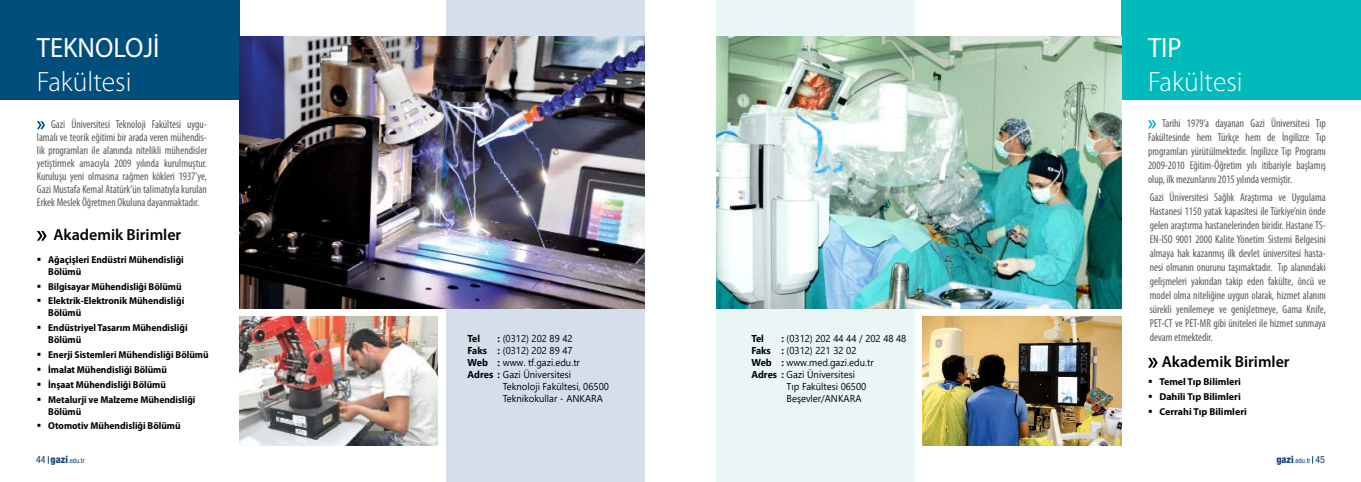
<style>
.page{position:relative;width:1361px;height:482px;background:#fff}
.page>*{position:absolute;margin:0;border:0;box-sizing:border-box;transform-origin:0 0}
.t1{font:300 28px "Myriad Pro";color:#fff}
.t2{font:28px "Myriad Pro";color:#fff;scale:.95 1}
.t3{font:600 16px "Myriad Pro";color:#000}
.t4{font:condensed 11.5px/14px "Myriad Pro";color:#58595b;text-align:justify;scale:.95 1}
.t5{font:700 10px/12px "Myriad Pro";letter-spacing:-.005em;color:#000;scale:.95 1}
.t6{font:10px/12px "Segoe UI";color:#000;scale:.95 1}
.t7{font:700 10px "Myriad Pro";letter-spacing:-.005em;color:#000}
.t8{font:700 10px "Segoe UI";letter-spacing:-.045em;color:#000;scale:.95 1}
.t9{font:condensed 7px "Helvetica Neue LT Std";color:#103f76}
.s1{font-weight:700}
.s2{font-size:10px}
.s3{font-weight:800;font-size:10px}
</style>
<div class="page">
<div style="left:446px;top:0;width:199px;height:482px;background:#d5dfeb"></div>
<div style="left:0;top:0;width:239px;height:99px;background:#004e7c"></div>
<svg style="left:37px;top:121px;width:8px;height:8px"></svg>
<img style="left:239px;top:36px;width:405px;height:272px">
<img style="left:239px;top:317px;width:198px;height:129px">
<svg style="left:37px;top:231px;width:10px;height:10px"></svg>
<div style="left:1122px;top:0;width:239px;height:99px;background:#00babc"></div>
<svg style="left:1148px;top:120px;width:8px;height:8px"></svg>
<svg style="left:1148px;top:358px;width:9px;height:10px"></svg>
<div style="left:716px;top:0;width:199px;height:482px;background:#e9f6f5"></div>
<img style="left:716px;top:36px;width:406px;height:272px">
<img style="left:923px;top:317px;width:198px;height:129px">
<h1 class="t2" style="left:37px;top:30px;width:131px">TEKNOLOJİ</h1>
<h1 class="t1" style="left:37px;top:64px;width:96px">Fakültesi</h1>
<p class="t4" style="left:37px;top:117px;width:181px;line-height:13px;text-indent:14px">Gazi Üniversitesi Teknoloji Fakültesi uygu&shy;lamalı ve teorik eğitimi bir arada veren mühendis&shy;lik programları ile alanında nitelikli mühendisler yetiştirmek amacıyla 2009 yılında kurulmuştur.<br>Kuruluşu yeni olmasına rağmen kökleri 1937’ye, Gazi Mustafa Kemal Atatürk’ün talimatıyla kurulan Erkek Meslek Öğretmen Okuluna dayanmaktadır.</p>
<h2 class="t3" style="left:53px;top:225px;width:129px">Akademik Birimler</h2>
<p class="t5" style="left:48px;top:253px;width:144px;text-indent:-11px">▪ Ağaçişleri Endüstri Mühendisliği<br>Bölümü</p>
<p class="t5" style="left:37px;top:280px;width:154px">▪ Bilgisayar Mühendisliği Bölümü</p>
<p class="t5" style="left:48px;top:295px;width:145px;text-indent:-11px">▪ Elektrik-Elektronik Mühendisliği<br>Bölümü</p>
<p class="t5" style="left:48px;top:322px;width:148px;text-indent:-11px">▪ Endüstriyel Tasarım Mühendisliği<br>Bölümü</p>
<p class="t5" style="left:37px;top:348px;width:182px">▪ Enerji Sistemleri Mühendisliği Bölümü</p>
<p class="t5" style="left:37px;top:363px;width:138px">▪ İmalat Mühendisliği Bölümü</p>
<p class="t5" style="left:37px;top:378px;width:137px">▪ İnşaat Mühendisliği Bölümü</p>
<p class="t5" style="left:48px;top:393px;width:156px;text-indent:-11px">▪ Metalurji ve Malzeme Mühendisliği<br>Bölümü</p>
<p class="t5" style="left:37px;top:420px;width:153px">▪ Otomotiv Mühendisliği Bölümü</p>
<p class="t8" style="left:467px;top:329px;width:15px">Tel</p>
<p class="t6" style="left:497px;top:331px;width:80px"><span class="s1">:</span> (0312) 202 89 42</p>
<p class="t6" style="left:467px;top:343px;width:112px"><span class="s1">Faks :</span> (0312) 202 89 47</p>
<p class="t6" style="left:467px;top:355px;width:120px"><span class="s1">Web :</span> www. tf.gazi.edu.tr</p>
<p class="t6" style="left:467px;top:367px;width:111px"><span class="s1">Adres :</span> Gazi Üniversitesi</p>
<p class="t6" style="left:503px;top:379px;width:113px">Teknoloji Fakültesi, 06500</p>
<p class="t6" style="left:503px;top:391px;width:107px">Teknikokullar - ANKARA</p>
<h1 class="t2" style="left:1148px;top:30px;width:37px">TIP</h1>
<h1 class="t1" style="left:1148px;top:64px;width:96px">Fakültesi</h1>
<p class="t4" style="left:1148px;top:116px;width:189px;text-indent:14px">Tarihi 1979’a dayanan Gazi Üniversitesi Tıp Fakültesinde hem Türkçe hem de İngilizce Tıp programları yürütülmektedir. İngilizce Tıp Programı 2009-2010 Eğitim-Öğretim yılı itibariyle başlamış olup, ilk mezunlarını 2015 yılında vermiştir.</p>
<p class="t4" style="left:1149px;top:190px;width:187px">Gazi Üniversitesi Sağlık Araştırma ve Uygulama Hastanesi 1150 yatak kapasitesi ile Türkiye’nin önde gelen araştırma hastanelerinden biridir. Hastane TS-EN-ISO 9001 2000 Kalite Yönetim Sistemi Belgesini almaya hak kazanmış ilk devlet üniversitesi hasta&shy;nesi olmanın onurunu taşımaktadır. Tıp alanındaki gelişmeleri yakından takip eden fakülte, öncü ve model olma niteliğine uygun olarak, hizmet alanını sürekli yenilemeye ve genişletmeye, Gama Knife, PET-CT ve PET-MR gibi üniteleri ile hizmet sunmaya</p>
<p class="t8" style="left:751px;top:329px;width:15px">Tel</p>
<p class="t6" style="left:781px;top:331px;width:133px"><span class="s1">:</span> (0312) 202 44 44 / 202 48 48</p>
<p class="t4" style="left:1149px;top:330px;width:68px">devam etmektedir.</p>
<p class="t6" style="left:751px;top:343px;width:130px"><span class="s1">Faks :</span> (0312) 221 32 02<br><span class="s1">Web :</span> www.med.gazi.edu.tr<br><span class="s1">Adres :</span> Gazi Üniversitesi</p>
<p class="t6" style="left:786px;top:379px;width:85px">Tıp Fakültesi 06500<br>Beşevler/ANKARA</p>
<h2 class="t3" style="left:1161px;top:352px;width:129px">Akademik Birimler</h2>
<p class="t7" style="left:1148px;top:375px;width:94px">▪ Temel Tıp Bilimleri</p>
<p class="t7" style="left:1148px;top:390px;width:94px">▪ Dahili Tıp Bilimleri</p>
<p class="t7" style="left:1148px;top:405px;width:100px">▪ Cerrahi Tıp Bilimleri</p>
<p class="t9" style="left:36px;top:457px;width:50px"><span class="s2">44</span> <span class="s3">gazi</span>.edu.tr</p>
<p class="t9" style="left:1276px;top:457px;width:50px"><span class="s3">gazi</span>.edu.tr <span class="s2">45</span></p>
</div>
